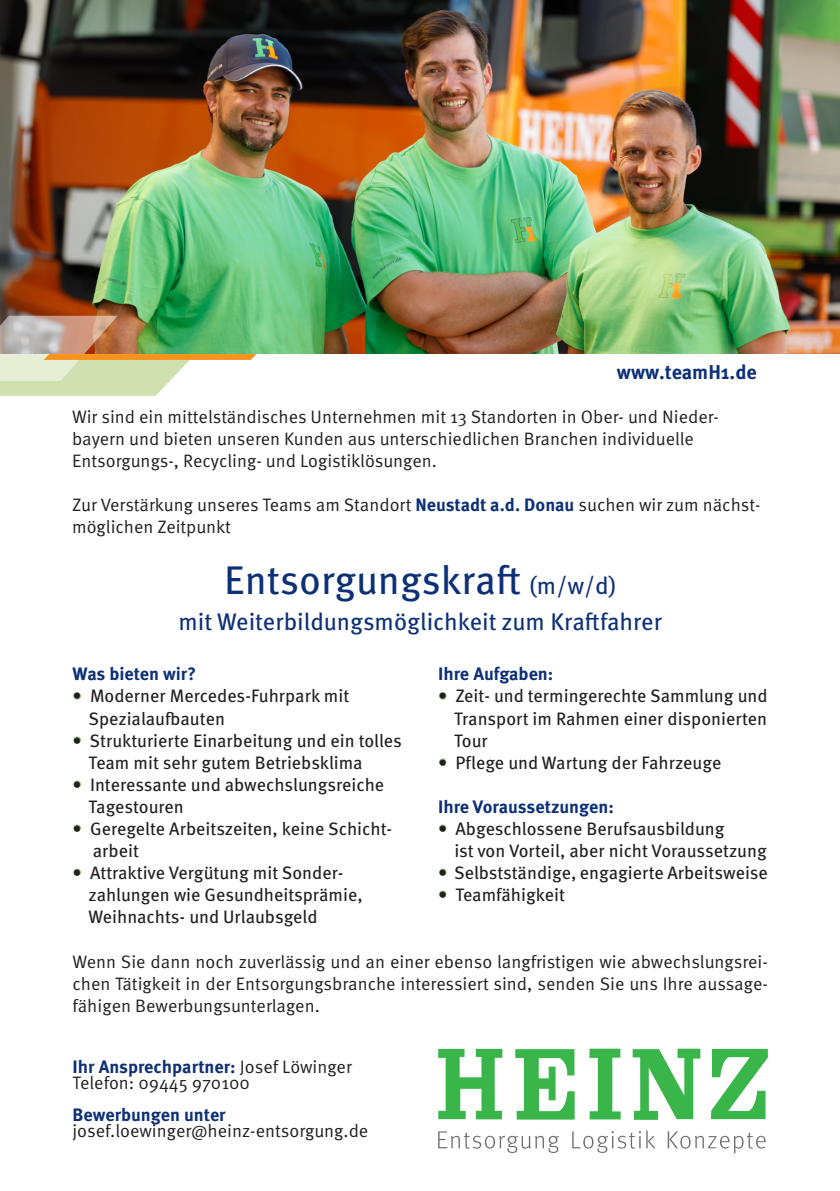
<style>
.page{position:relative;width:840px;height:1191px;background:#fff}
.page>*{position:absolute;margin:0;border:0;box-sizing:border-box;transform-origin:0 0}
.t1{font:40px "Meta Pro";color:#0d3076}
.t2{font:24px "Meta Pro";color:#0d3076}
.t3{font:700 20px "Meta Pro";color:#0d3076}
.t4{font:18px/22px "Meta Pro Norm";color:#231f20}
.t5{font:18px "Meta Pro";color:#231f20}
.t6{font:700 18px "Meta Pro";color:#0d3076}
.s1{font-family:"Meta Pro";font-weight:700;color:#0d3076}
.s2{font-size:24px}
.s3{color:#93cc77}
.s4{font-family:"Meta Pro Norm";font-weight:400;color:#231f20}
</style>
<div class="page">
<img style="left:0;top:0;width:839px;height:354px">
<svg style="left:438px;top:1049px;width:64px;height:70px"></svg>
<svg style="left:515px;top:1049px;width:59px;height:70px"></svg>
<svg style="left:589px;top:1048px;width:31px;height:71px"></svg>
<svg style="left:632px;top:1048px;width:68px;height:71px"></svg>
<svg style="left:710px;top:1049px;width:57px;height:70px"></svg>
<svg style="left:438px;top:1131px;width:121px;height:22px"></svg>
<svg style="left:572px;top:1130px;width:83px;height:23px"></svg>
<svg style="left:667px;top:1131px;width:98px;height:22px"></svg>
<svg style="left:0;top:316px;width:256px;height:80px;background:#b9c59a"></svg>
<p class="t3" style="left:616px;top:356px;width:141px">www.teamH1.de</p>
<p class="t4" style="left:72px;top:405px;width:648px">Wir sind ein mittelständisches Unternehmen mit 13 Standorten in Ober- und Nieder-</p>
<p class="t4" style="left:72px;top:427px;width:623px">bayern und bieten unseren Kunden aus unterschiedlichen Branchen individuelle</p>
<p class="t4" style="left:72px;top:449px;width:366px">Entsorgungs-, Recycling- und Logistiklösungen.</p>
<p class="t4" style="left:72px;top:493px;width:689px">Zur Verstärkung unseres Teams am Standort <span class="s1">Neustadt a.d. Donau</span> suchen wir zum nächst&shy;möglichen Zeitpunkt</p>
<p class="t1" style="left:224px;top:549px;width:393px">Entsorgungskraft <span class="s2">(m/w/d)</span></p>
<p class="t2" style="left:178px;top:603px;width:485px">mit Weiterbildungsmöglichkeit zum Kraftfahrer</p>
<p class="t6" style="left:438px;top:660px;width:117px">Ihre Aufgaben:</p>
<p class="t5" style="left:438px;top:682px;width:331px"><span class="s3">•</span> Zeit- und termingerechte Sammlung und</p>
<p class="t5" style="left:454px;top:704px;width:314px">Transport im Rahmen einer disponierten</p>
<p class="t5" style="left:454px;top:726px;width:35px">Tour</p>
<p class="t5" style="left:438px;top:748px;width:285px"><span class="s3">•</span> Pflege und Wartung der Fahrzeuge</p>
<p class="t6" style="left:438px;top:792px;width:177px">Ihre Voraussetzungen:</p>
<p class="t5" style="left:438px;top:814px;width:288px"><span class="s3">•</span> Abgeschlossene Berufsausbildung</p>
<p class="t5" style="left:454px;top:836px;width:314px">ist von Vorteil, aber nicht Voraussetzung</p>
<p class="t5" style="left:438px;top:858px;width:331px"><span class="s3">•</span> Selbstständige, engagierte Arbeitsweise</p>
<p class="t5" style="left:438px;top:880px;width:128px"><span class="s3">•</span> Teamfähigkeit</p>
<p class="t6" style="left:73px;top:660px;width:125px">Was bieten wir?</p>
<p class="t5" style="left:73px;top:682px;width:278px"><span class="s3">•</span> Moderner Mercedes-Fuhrpark mit</p>
<p class="t5" style="left:88px;top:704px;width:138px">Spezialaufbauten</p>
<p class="t5" style="left:73px;top:726px;width:330px"><span class="s3">•</span> Strukturierte Einarbeitung und ein tolles</p>
<p class="t5" style="left:89px;top:748px;width:275px">Team mit sehr gutem Betriebsklima</p>
<p class="t5" style="left:73px;top:770px;width:313px"><span class="s3">•</span> Interessante und abwechslungsreiche</p>
<p class="t5" style="left:89px;top:792px;width:97px">Tagestouren</p>
<p class="t5" style="left:73px;top:814px;width:321px"><span class="s3">•</span> Geregelte Arbeitszeiten, keine Schicht-</p>
<p class="t5" style="left:93px;top:836px;width:48px">arbeit</p>
<p class="t5" style="left:73px;top:858px;width:272px"><span class="s3">•</span> Attraktive Vergütung mit Sonder-</p>
<p class="t5" style="left:89px;top:880px;width:275px">zahlungen wie Gesundheitsprämie,</p>
<p class="t5" style="left:89px;top:902px;width:230px">Weihnachts- und Urlaubsgeld</p>
<p class="t4" style="left:73px;top:949px;width:696px;text-align:justify">Wenn Sie dann noch zuverlässig und an einer ebenso langfristigen wie abwechslungsrei&shy;chen Tätigkeit in der Entsorgungsbranche interessiert sind, senden Sie uns Ihre aussage&shy;fähigen Bewerbungsunterlagen.</p>
<p class="t6" style="left:73px;top:1053px;width:280px">Ihr Ansprechpartner: <span class="s4">Josef Löwinger</span></p>
<p class="t4" style="left:73px;top:1071px;width:179px">Telefon: 09445 970100</p>
<p class="t4" style="left:73px;top:1106px;width:297px;line-height:16px"><span class="s1">Bewerbungen unter </span>josef.loewinger@heinz-entsorgung.de</p>
</div>
